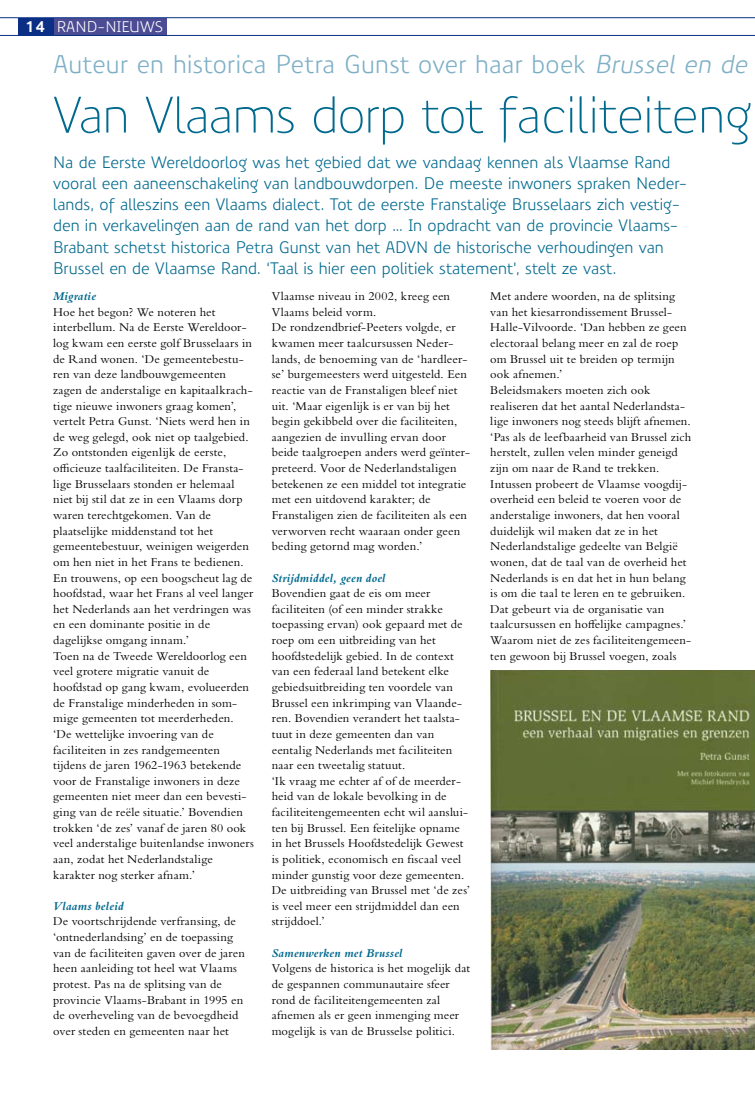
<style>
.page{position:relative;width:755px;height:1099px;background:#fff}
.page>*{position:absolute;margin:0;border:0;box-sizing:border-box;transform-origin:0 0}
.t1{font:300 50px "Precious Sans";color:#00698e}
.t2{font:25px "Precious Sans";letter-spacing:.01em;color:#7dafc6}
.t3{font:16.25px/21.2px "Precious Sans";letter-spacing:-.005em;color:#00698e}
.t4{font:15px "Precious Sans";color:#fff}
.t5{font:12.5px/15.6px "Bembo Std";letter-spacing:.01em;color:#000}
.t6{font:italic 700 12.5px "Bembo Std";letter-spacing:.015em;color:#00698e}
.s1{font-weight:700}
.s2{font-style:italic}
</style>
<div class="page">
<div style="left:53px;top:18px;width:114px;height:17px;background:#4c4c95"></div>
<div style="left:18px;top:18px;width:35px;height:17px;background:#0a2f85"></div>
<hr style="left:0;top:18px;width:755px;height:1px;background:#0a2f85">
<hr style="left:0;top:35px;width:755px;height:1px;background:#0a2f85">
<img style="left:490px;top:670px;width:265px;height:379px">
<p class="t4" style="left:26px;top:17px;width:139px"><span class="s1">14</span> RAND-NIEUWS</p>
<h2 class="t2" style="left:53px;top:48px;width:701px">Auteur en historica Petra Gunst over haar boek <span class="s2">Brussel en de</span></h2>
<h1 class="t1" style="left:53px;top:83px;width:700px">Van Vlaams dorp tot faciliteiteng</h1>
<p class="t3" style="left:53px;top:151px;width:636px">Na de Eerste Wereldoorlog was het gebied dat we vandaag kennen als Vlaamse Rand vooral een aaneenschakeling van landbouwdorpen. De meeste inwoners spraken Neder&shy;lands, of alleszins een Vlaams dialect. Tot de eerste Franstalige Brusselaars zich vestig&shy;den in verkavelingen aan de rand van het dorp … In opdracht van de provincie Vlaams-Brabant schetst historica Petra Gunst van het ADVN de historische verhoudingen van Brussel en de Vlaamse Rand. ‘Taal is hier een politiek statement’, stelt ze vast.</p>
<p class="t6" style="left:53px;top:289px;width:44px">Migratie</p>
<p class="t5" style="left:53px;top:304px;width:202px">Hoe het begon? We noteren het interbellum. Na de Eerste Wereldoor&shy;log kwam een eerste golf Brusselaars in de Rand wonen. ‘De gemeentebestu&shy;ren van deze landbouwgemeenten zagen de anderstalige en kapitaalkrach&shy;tige nieuwe inwoners graag komen’, vertelt Petra Gunst. ‘Niets werd hen in de weg gelegd, ook niet op taalgebied.<br>Zo ontstonden eigenlijk de eerste, officieuze taalfaciliteiten. De Fransta&shy;lige Brusselaars stonden er helemaal niet bij stil dat ze in een Vlaams dorp waren terechtgekomen. Van de plaatselijke middenstand tot het gemeentebestuur, weinigen weigerden om hen niet in het Frans te bedienen.<br>En trouwens, op een boogscheut lag de hoofdstad, waar het Frans al veel langer het Nederlands aan het verdringen was en een dominante positie in de dagelijkse omgang innam.’<br>Toen na de Tweede Wereldoorlog een veel grotere migratie vanuit de hoofdstad op gang kwam, evolueerden de Franstalige minderheden in som&shy;mige gemeenten tot meerderheden. ‘De wettelijke invoering van de faciliteiten in zes randgemeenten tijdens de jaren 1962-1963 betekende voor de Franstalige inwoners in deze gemeenten niet meer dan een bevesti&shy;ging van de reële situatie.’ Bovendien trokken ‘de zes’ vanaf de jaren 80 ook veel anderstalige buitenlandse inwoners aan, zodat het Nederlandstalige karakter nog sterker afnam.’</p>
<p class="t6" style="left:53px;top:899px;width:72px">Vlaams beleid</p>
<p class="t5" style="left:53px;top:913px;width:193px">De voortschrijdende verfransing, de ‘ontnederlandsing’ en de toepassing van de faciliteiten gaven over de jaren heen aanleiding tot heel wat Vlaams protest. Pas na de splitsing van de provincie Vlaams-Brabant in 1995 en de overheveling van de bevoegdheid over steden en gemeenten naar het</p>
<p class="t5" style="left:272px;top:288px;width:200px">Vlaamse niveau in 2002, kreeg een Vlaams beleid vorm.<br>De rondzendbrief-Peeters volgde, er kwamen meer taalcursussen Neder&shy;lands, de benoeming van de ‘hardleer&shy;se’ burgemeesters werd uitgesteld. Een reactie van de Franstaligen bleef niet uit. ‘Maar eigenlijk is er van bij het begin gekibbeld over die faciliteiten, aangezien de invulling ervan door beide taalgroepen anders werd geïnter&shy;preteerd. Voor de Nederlandstaligen betekenen ze een middel tot integratie met een uitdovend karakter; de Franstaligen zien de faciliteiten als een verworven recht waaraan onder geen beding getornd mag worden.’</p>
<p class="t6" style="left:272px;top:570px;width:115px">Strijdmiddel, geen doel</p>
<p class="t5" style="left:272px;top:585px;width:200px">Bovendien gaat de eis om meer faciliteiten (of een minder strakke toepassing ervan) ook gepaard met de roep om een uitbreiding van het hoofdstedelijk gebied. In de context van een federaal land betekent elke gebiedsuitbreiding ten voordele van Brussel een inkrimping van Vlaande&shy;ren. Bovendien verandert het taalsta&shy;tuut in deze gemeenten dan van eentalig Nederlands met faciliteiten naar een tweetalig statuut.<br>‘Ik vraag me echter af of de meerder&shy;heid van de lokale bevolking in de faciliteitengemeenten echt wil aanslui&shy;ten bij Brussel. Een feitelijke opname in het Brussels Hoofdstedelijk Gewest is politiek, economisch en fiscaal veel minder gunstig voor deze gemeenten.<br>De uitbreiding van Brussel met ‘de zes’ is veel meer een strijdmiddel dan een strijddoel.’</p>
<p class="t6" style="left:272px;top:945px;width:132px">Samenwerken met Brussel</p>
<p class="t5" style="left:272px;top:960px;width:200px">Volgens de historica is het mogelijk dat de gespannen communautaire sfeer rond de faciliteitengemeenten zal afnemen als er geen inmenging meer mogelijk is van de Brusselse politici.</p>
<p class="t5" style="left:490px;top:288px;width:202px">Met andere woorden, na de splitsing van het kiesarrondissement Brussel-Halle-Vilvoorde. ‘Dan hebben ze geen electoraal belang meer en zal de roep om Brussel uit te breiden op termijn ook afnemen.’<br>Beleidsmakers moeten zich ook realiseren dat het aantal Nederlandsta&shy;lige inwoners nog steeds blijft afnemen. ‘Pas als de leefbaarheid van Brussel zich herstelt, zullen velen minder geneigd zijn om naar de Rand te trekken.<br>Intussen probeert de Vlaamse voogdij&shy;overheid een beleid te voeren voor de anderstalige inwoners, dat hen vooral duidelijk wil maken dat ze in het Nederlandstalige gedeelte van België wonen, dat de taal van de overheid het Nederlands is en dat het in hun belang is om die taal te leren en te gebruiken.<br>Dat gebeurt via de organisatie van taalcursussen en hoffelijke campagnes.’ Waarom niet de zes faciliteitengemeen&shy;ten gewoon bij Brussel voegen, zoals</p>
</div>
